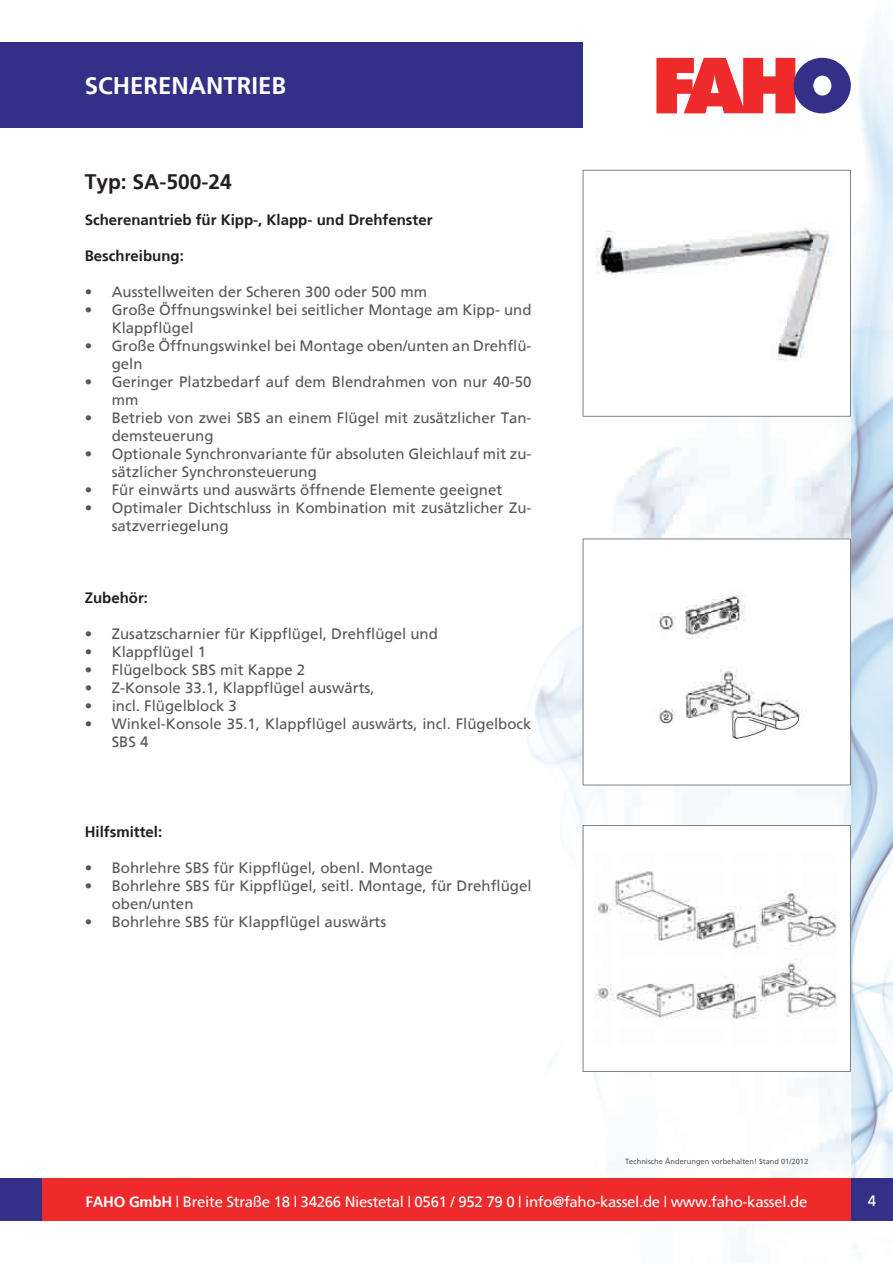
<style>
.page{position:relative;width:893px;height:1263px;background:#fff}
.page>*{position:absolute;margin:0;border:0;box-sizing:border-box;transform-origin:0 0}
.t1{font:700 24px "Frutiger";color:#fff}
.t2{font:700 21px "Frutiger";color:#231f20}
.t3{font:15px/18px "Frutiger";color:#57585a}
.t4{font:15px "Frutiger";letter-spacing:-.02em;color:#fff}
.t5{font:700 15px "Frutiger";color:#231f20}
.t6{font:7.5px "Frutiger";color:#57585a}
.s1{font-weight:700}
</style>
<div class="page">
<img style="left:457px;top:34px;width:435px;height:1221px">
<div style="left:0;top:1177px;width:892px;height:43px;background:#323087"></div>
<div style="left:0;top:42px;width:582px;height:85px;background:#323087"></div>
<div style="left:42px;top:1177px;width:808px;height:43px;background:#ee2a2b"></div>
<svg style="left:656px;top:58px;width:194px;height:55px"></svg>
<svg style="left:582px;top:170px;width:268px;height:246px"></svg>
<svg style="left:582px;top:538px;width:268px;height:247px"></svg>
<svg style="left:582px;top:824px;width:268px;height:247px"></svg>
<img style="left:592px;top:853px;width:250px;height:193px">
<h1 class="t1" style="left:85px;top:71px;width:203px">SCHERENANTRIEB</h1>
<h2 class="t2" style="left:85px;top:169px;width:149px">Typ: SA-500-24</h2>
<p class="t5" style="left:85px;top:211px;width:349px">Scherenantrieb für Kipp-, Klapp- und Drehfenster</p>
<p class="t5" style="left:85px;top:247px;width:101px">Beschreibung:</p>
<p class="t3" style="left:85px;top:282px;width:344px">• Ausstellweiten der Scheren 300 oder 500 mm</p>
<p class="t3" style="left:112px;top:300px;width:421px;text-indent:-27px">• Große Öffnungswinkel bei seitlicher Montage am Kipp- und<br>Klappflügel</p>
<p class="t3" style="left:112px;top:336px;width:421px;text-indent:-27px">• Große Öffnungswinkel bei Montage oben/unten an Drehflü&shy;geln</p>
<p class="t3" style="left:112px;top:372px;width:421px;text-indent:-27px">• Geringer Platzbedarf auf dem Blendrahmen von nur 40-50 mm</p>
<p class="t3" style="left:112px;top:408px;width:421px;text-indent:-27px">• Betrieb von zwei SBS an einem Flügel mit zusätzlicher Tan&shy;demsteuerung</p>
<p class="t3" style="left:112px;top:444px;width:421px;text-indent:-27px">• Optionale Synchronvariante für absoluten Gleichlauf mit zu&shy;sätzlicher Synchronsteuerung</p>
<p class="t3" style="left:85px;top:480px;width:419px">• Für einwärts und auswärts öffnende Elemente geeignet</p>
<p class="t3" style="left:112px;top:498px;width:421px;text-indent:-27px">• Optimaler Dichtschluss in Kombination mit zusätzlicher Zu&shy;satzverriegelung</p>
<p class="t5" style="left:85px;top:589px;width:65px">Zubehör:</p>
<p class="t3" style="left:85px;top:624px;width:354px">• Zusatzscharnier für Kippflügel, Drehflügel und</p>
<p class="t3" style="left:85px;top:642px;width:123px">• Klappflügel 1</p>
<p class="t3" style="left:85px;top:660px;width:222px">• Flügelbock SBS mit Kappe 2</p>
<p class="t3" style="left:85px;top:678px;width:291px">• Z-Konsole 33.1, Klappflügel auswärts,</p>
<p class="t3" style="left:85px;top:696px;width:154px">• incl. Flügelblock 3</p>
<p class="t3" style="left:112px;top:714px;width:421px;text-indent:-27px">• Winkel-Konsole 35.1, Klappflügel auswärts, incl. Flügelbock<br>SBS 4</p>
<p class="t5" style="left:85px;top:823px;width:79px">Hilfsmittel:</p>
<p class="t3" style="left:85px;top:858px;width:349px">• Bohrlehre SBS für Kippflügel, obenl. Montage</p>
<p class="t3" style="left:112px;top:876px;width:421px;text-indent:-27px">• Bohrlehre SBS für Kippflügel, seitl. Montage, für Drehflügel oben/unten</p>
<p class="t3" style="left:85px;top:912px;width:303px">• Bohrlehre SBS für Klappflügel auswärts</p>
<p class="t6" style="left:625px;top:1156px;width:184px">Technische Änderungen vorbehalten! Stand 01/2012</p>
<p class="t4" style="left:85px;top:1192px;width:723px"><span class="s1">FAHO GmbH</span> | Breite Straße 18 | 34266 Niestetal | 0561 / 952 79 0 | info@faho-kassel.de | www.faho-kassel.de</p>
<p class="t4" style="left:867px;top:1191px;width:10px">4</p>
</div>
